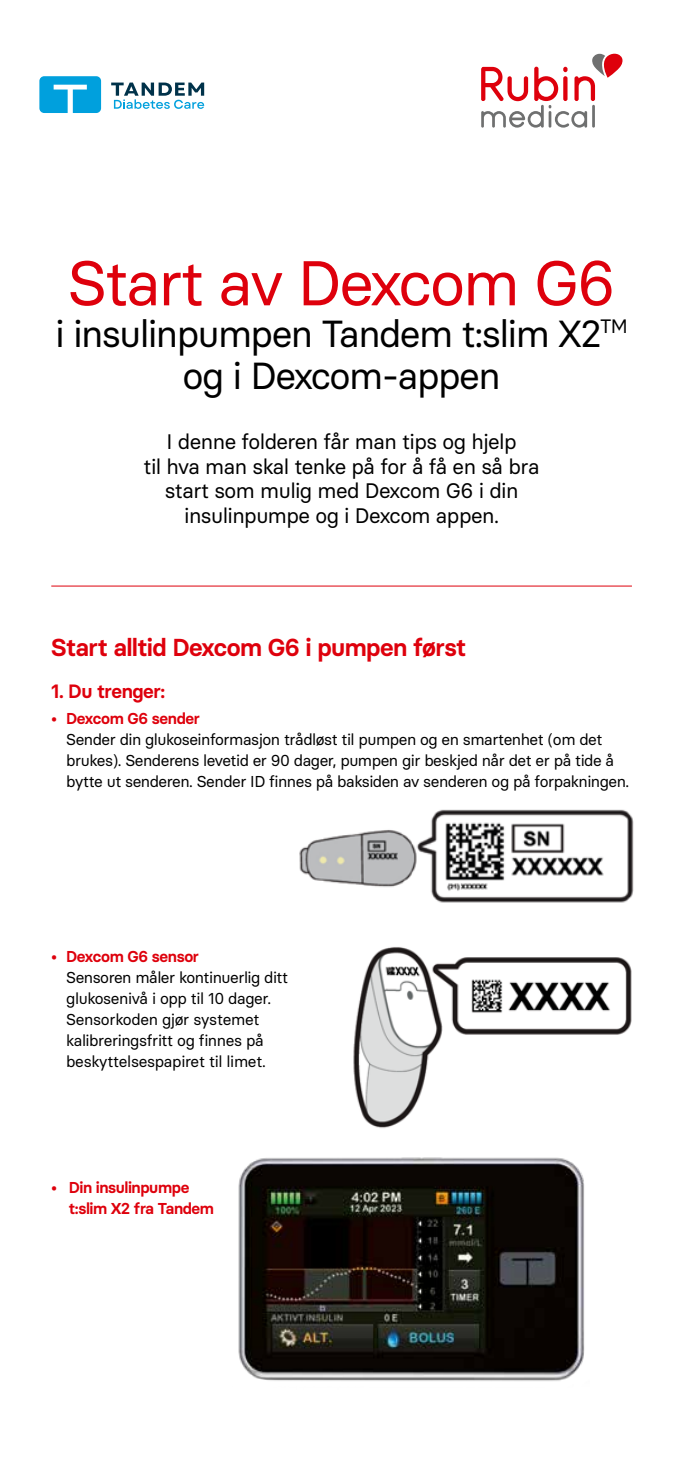
<style>
.page{position:relative;width:695px;height:1474px;background:#fff}
.page>*{position:absolute;margin:0;border:0;box-sizing:border-box;transform-origin:0 0}
.t1{font:63px "Basier Circle";letter-spacing:-.04em;color:#de000c}
.t2{font:37.62px/42px "Basier Circle";letter-spacing:-.04em;color:#000;text-align:center}
.t3{font:600 24.5px "Basier Circle";letter-spacing:-.025em;color:#de000c}
.t4{font:21px/24.5px "Basier Circle";letter-spacing:-.025em;color:#000;text-align:center}
.t5{font:600 19.25px "Basier Circle";letter-spacing:-.025em;color:#de000c}
.t6{font:15.75px/21px "Basier Circle";letter-spacing:-.03em;color:#000}
.t7{font:600 15.75px/21px "Basier Circle";letter-spacing:-.025em;color:#de000c}
</style>
<div class="page">
<img style="left:238px;top:1157px;width:347px;height:224px">
<svg style="left:39px;top:76px;width:62px;height:37px;background:#24ade1"></svg>
<svg style="left:111px;top:83px;width:93px;height:26px"></svg>
<svg style="left:481px;top:54px;width:141px;height:74px"></svg>
<hr style="left:592px;top:105px;width:2px;height:23px;background:#6f7070">
<img style="left:299px;top:809px;width:335px;height:94px">
<img style="left:353px;top:947px;width:279px;height:181px">
<hr style="left:51px;top:585px;width:580px;height:1px;background:#de000c">
<h1 class="t1" style="left:67px;top:243px;width:550px">Start av Dexcom G6</h1>
<h2 class="t2" style="left:55px;top:312px;width:574px">i insulinpumpen Tandem t:slim X2<sup>TM </sup>og i Dexcom-appen</h2>
<h3 class="t4" style="left:144px;top:429px;width:397px">I denne folderen får man tips og hjelp<br>til hva man skal tenke på for å få en så bra start som mulig med Dexcom G6 i din insulinpumpe og i Dexcom appen.</h3>
<h3 class="t3" style="left:51px;top:632px;width:416px">Start alltid Dexcom G6 i pumpen først</h3>
<p class="t5" style="left:51px;top:679px;width:115px">1. Du trenger:</p>
<p class="t7" style="left:51px;top:707px;width:150px">• Dexcom G6 sender</p>
<p class="t6" style="left:66px;top:728px;width:564px">Sender din glukoseinformasjon trådløst til pumpen og en smartenhet (om det brukes). Senderens levetid er 90 dager, pumpen gir beskjed når det er på tide å bytte ut senderen. Sender ID finnes på baksiden av senderen og på forpakningen.</p>
<p class="t7" style="left:51px;top:945px;width:149px">• Dexcom G6 sensor</p>
<p class="t6" style="left:66px;top:966px;width:223px">Sensoren måler kontinuerlig ditt glukosenivå i opp til 10 dager.<br>Sensorkoden gjør systemet kalibreringsfritt og finnes på beskyttelsespapiret til limet.</p>
<p class="t7" style="left:69px;top:1176px;width:147px;text-indent:-17px">• Din insulinpumpe t:slim X2 fra Tandem</p>
</div>
